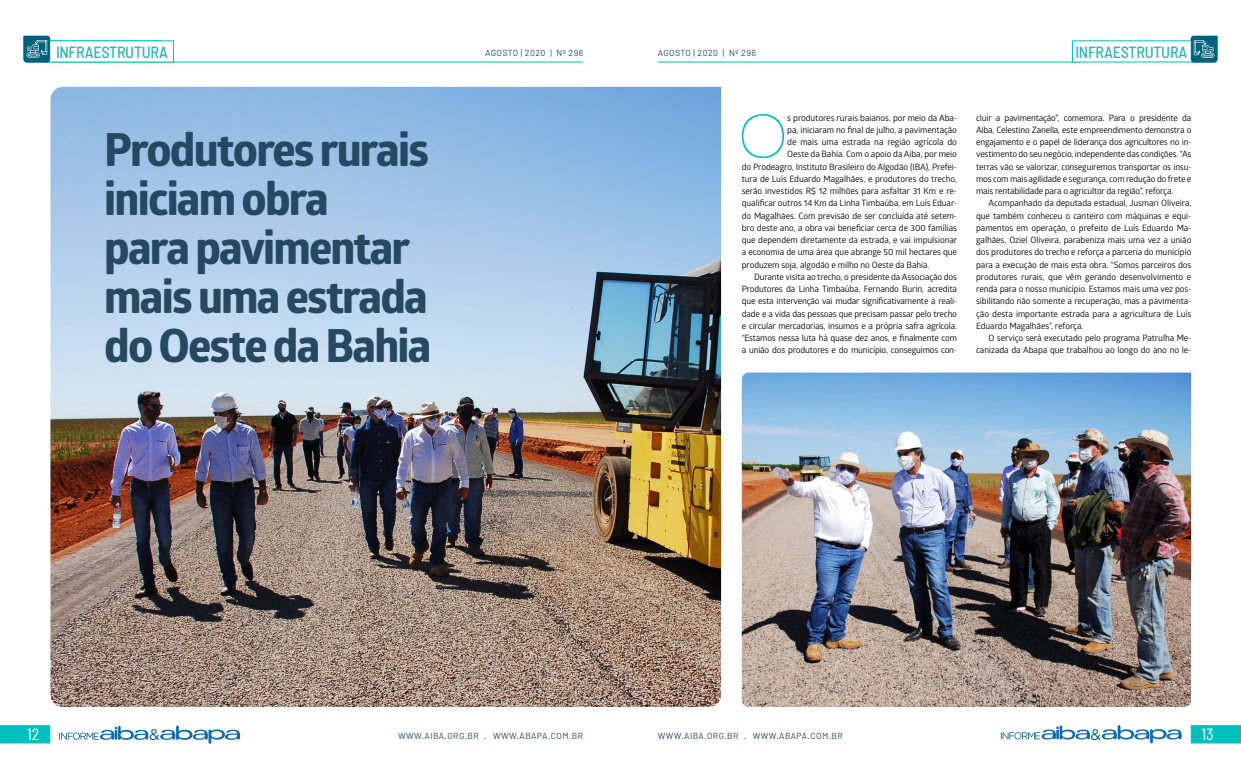
<style>
.page{position:relative;width:1241px;height:769px;background:#fff}
.page>*{position:absolute;margin:0;border:0;box-sizing:border-box;transform-origin:0 0}
.t1{font:200 62.04px "Kyrial Display Pro";color:#00c0be}
.t2{font:700 45.68px/49px "Globerx";letter-spacing:-.04em;color:#264861}
.t3{font:500 semi-condensed 16.19px "Barlow";letter-spacing:-.02em;color:#2eb6b8}
.t4{font:semi-condensed 16.19px "Barlow";color:#fff}
.t5{font:15.4px "Gotham Rounded";color:#00617a}
.t6{font:8.75px/12.2px "Glober";letter-spacing:-.01em;color:#000;text-align:justify}
.t7{font:8.75px "Barlow";letter-spacing:.05em;color:#264861}
</style>
<div class="page">
<svg style="left:0;top:725px;width:50px;height:18px"></svg>
<svg style="left:1190px;top:725px;width:50px;height:18px"></svg>
<hr style="left:162px;top:62px;width:421px;height:1px;background:#00c0be">
<hr style="left:657px;top:62px;width:421px;height:1px;background:#00c0be">
<svg style="left:160px;top:725px;width:80px;height:19px"></svg>
<svg style="left:59px;top:725px;width:90px;height:15px"></svg>
<svg style="left:1101px;top:725px;width:80px;height:19px"></svg>
<svg style="left:1000px;top:725px;width:90px;height:15px"></svg>
<img style="left:50px;top:87px;width:671px;height:620px">
<img style="left:741px;top:373px;width:449px;height:334px">
<svg style="left:1190px;top:36px;width:27px;height:26px"></svg>
<svg style="left:23px;top:36px;width:27px;height:26px"></svg>
<h3 class="t3" style="left:56px;top:42px;width:114px">INFRAESTRUTURA</h3>
<h3 class="t3" style="left:1075px;top:42px;width:114px">INFRAESTRUTURA</h3>
<h3 class="t3" style="left:58px;top:42px;width:97px">MEIO AMBIENTE</h3>
<p class="t7" style="left:485px;top:47px;width:100px">AGOSTO | 2020 | Nº 296</p>
<p class="t7" style="left:657px;top:47px;width:100px">AGOSTO | 2020 | Nº 296</p>
<h2 class="t2" style="left:104px;top:125px;width:328px">Produtores rurais iniciam obra<br>para pavimentar mais uma estrada do Oeste da Bahia</h2>
<h1 class="t1" style="left:737px;top:92px;width:51px">O</h1>
<p class="t6" style="left:787px;top:111px;width:171px">s produtores rurais baianos, por meio da Aba-</p>
<p class="t6" style="left:787px;top:123px;width:171px">pa, iniciaram no final de julho, a pavimentação</p>
<p class="t6" style="left:787px;top:136px;width:171px">de mais uma estrada na região agrícola do</p>
<p class="t6" style="left:787px;top:148px;width:171px">Oeste da Bahia. Com o apoio da Aiba, por meio</p>
<p class="t6" style="left:741px;top:160px;width:217px">do Prodeagro, Instituto Brasileiro do Algodão (IBA), Prefei-</p>
<p class="t6" style="left:741px;top:172px;width:217px">tura de Luís Eduardo Magalhães, e produtores do trecho,</p>
<p class="t6" style="left:741px;top:185px;width:217px">serão investidos R$ 12 milhões para asfaltar 31 Km e re-</p>
<p class="t6" style="left:741px;top:197px;width:217px">qualificar outros 14 Km da Linha Timbaúba, em Luís Eduar-</p>
<p class="t6" style="left:741px;top:209px;width:217px">do Magalhães. Com previsão de ser concluída até setem-</p>
<p class="t6" style="left:741px;top:221px;width:217px">bro deste ano, a obra vai beneficiar cerca de 300 famílias</p>
<p class="t6" style="left:741px;top:234px;width:217px">que dependem diretamente da estrada, e vai impulsionar</p>
<p class="t6" style="left:741px;top:246px;width:217px">a economia de uma área que abrange 50 mil hectares que</p>
<p class="t6" style="left:741px;top:258px;width:189px">produzem soja, algodão e milho no Oeste da Bahia.</p>
<p class="t6" style="left:754px;top:270px;width:204px">Durante visita ao trecho, o presidente da Associação dos</p>
<p class="t6" style="left:741px;top:283px;width:217px">Produtores da Linha Timbaúba, Fernando Burin, acredita</p>
<p class="t6" style="left:741px;top:295px;width:217px">que esta intervenção vai mudar significativamente a reali-</p>
<p class="t6" style="left:741px;top:307px;width:217px">dade e a vida das pessoas que precisam passar pelo trecho</p>
<p class="t6" style="left:741px;top:319px;width:217px">e circular mercadorias, insumos e a própria safra agrícola.</p>
<p class="t6" style="left:741px;top:332px;width:217px">“Estamos nessa luta há quase dez anos, e finalmente com</p>
<p class="t6" style="left:741px;top:344px;width:217px">a união dos produtores e do município, conseguimos con-</p>
<p class="t6" style="left:975px;top:111px;width:217px">cluir a pavimentação”, comemora. Para o presidente da Aiba, Celestino Zanella, este empreendimento demonstra o engajamento e o papel de liderança dos agricultores no in&shy;vestimento do seu negócio, independente das condições. “As terras vão se valorizar, conseguiremos transportar os insu&shy;mos com mais agilidade e segurança, com redução do frete e mais rentabilidade para o agricultor da região”, reforça.</p>
<p class="t6" style="left:975px;top:197px;width:217px;text-indent:12px">Acompanhado da deputada estadual, Jusmari Oliveira, que também conheceu o canteiro com máquinas e equi&shy;pamentos em operação, o prefeito de Luís Eduardo Ma&shy;galhães, Oziel Oliveira, parabeniza mais uma vez a união dos produtores do trecho e reforça a parceria do município para a execução de mais esta obra. “Somos parceiros dos produtores rurais, que vêm gerando desenvolvimento e renda para o nosso município. Estamos mais uma vez pos&shy;sibilitando não somente a recuperação, mas a pavimenta&shy;ção desta importante estrada para a agricultura de Luís Eduardo Magalhães”, reforça.</p>
<p class="t6" style="left:975px;top:332px;width:217px;text-align:right">O serviço será executado pelo programa Patrulha Me&shy;canizada da Abapa que trabalhou ao longo do ano no le-</p>
<h3 class="t4" style="left:27px;top:724px;width:14px">12</h3>
<h3 class="t5" style="left:149px;top:725px;width:12px">&amp;</h3>
<h3 class="t5" style="left:1090px;top:725px;width:12px">&amp;</h3>
<h3 class="t4" style="left:1201px;top:724px;width:14px">13</h3>
<p class="t7" style="left:398px;top:730px;width:187px">WWW.AIBA.ORG.BR . WWW.ABAPA.COM.BR</p>
<p class="t7" style="left:657px;top:730px;width:187px">WWW.AIBA.ORG.BR . WWW.ABAPA.COM.BR</p>
</div>
